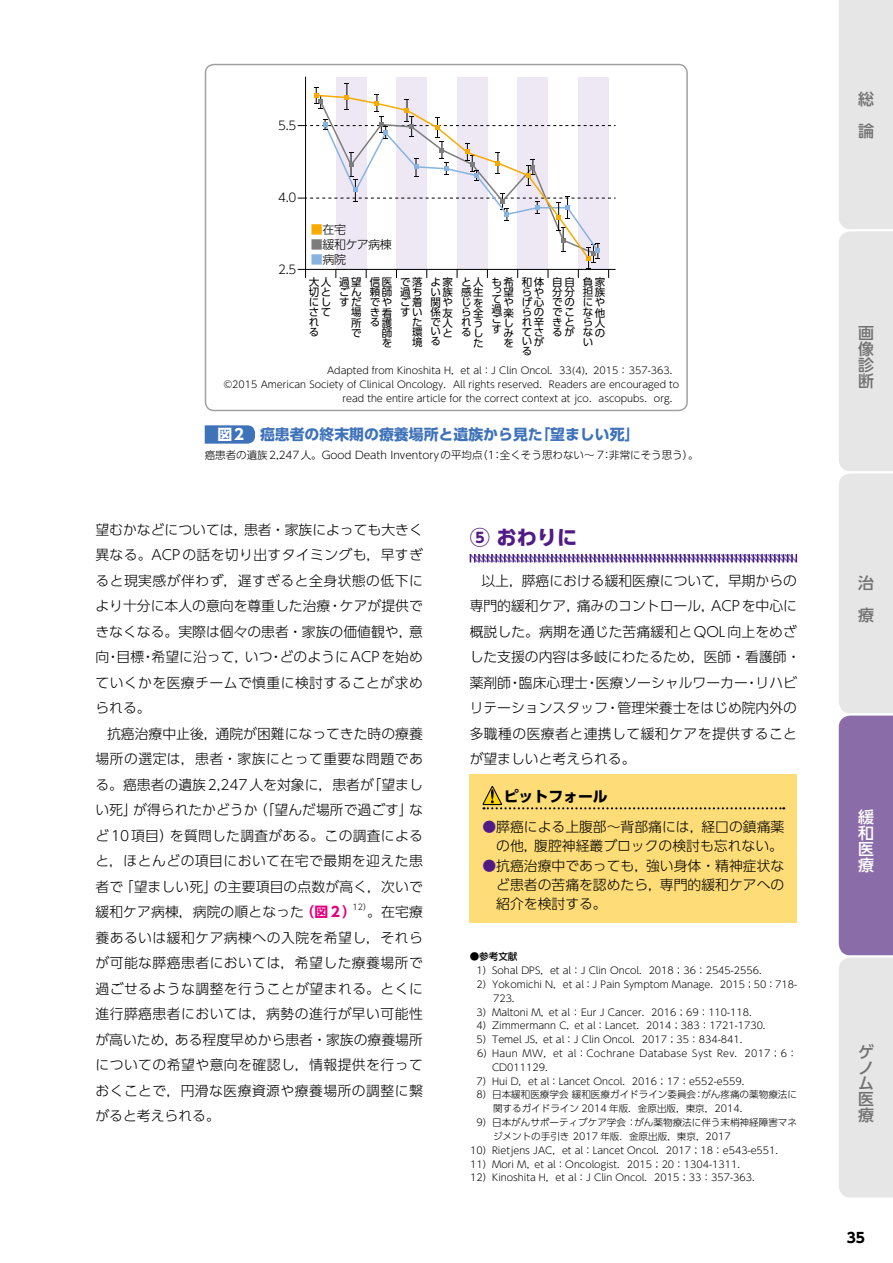
<style>
.page{position:relative;width:893px;height:1263px;background:#fff}
.page>*{position:absolute;margin:0;border:0;box-sizing:border-box;transform-origin:0 0}
.t1{font:700 20.25px "UD Shin Go Pr 6 N";color:#501b86}
.t2{font:500 15.9px/15.9px "UD Shin Go Pr 6 N";color:#727171}
.t3{font:500 15.9px/15.9px "UD Shin Go Pr 6 N";color:#fff;text-align:justify}
.t4{font:700 14.85px "UD Shin Go Pr 6 N";color:#3e72b9}
.t5{font:700 14.85px "UD Shin Go Pr 6 N";color:#000}
.t6{font:300 13.8px/25.5px "UD Shin Go Pr 6 N";color:#000;text-align:justify}
.t7{font:700 13.8px "UD Shin Go Pr 6 N";color:#000}
.t8{font:300 12px "UD Shin Go Pr 6 N";letter-spacing:-.025em;color:#000}
.t9{font:10.5px/9.9px "UD Shin Go Pr 6 N";color:#000}
.t10{font:300 10.5px "UD Shin Go Pr 6 N";color:#000}
.t11{font:300 9.6px/13.8px "UD Shin Go Pr 6 N";color:#000;text-align:right}
.t12{font:300 9.6px "UD Shin Go Pr 6 N";letter-spacing:.03em;color:#000}
.t13{font:500 9.6px "UD Shin Go Pr 6 N";color:#000}
.t14{font:300 8.1px "UD Shin Go Pr 6 N";color:#000}
.s1{color:#f7ab00}
.s2{color:#7d7d7d}
.s3{color:#86b3e0}
.s4{color:#fff}
.s5{font-weight:700;color:#e4007f}
.s6{color:#501b86}
</style>
<div class="page">
<svg style="left:838px;top:0;width:55px;height:1198px;background:#d4ceda"></svg>
<svg style="left:469px;top:554px;width:329px;height:9px"></svg>
<div style="left:470px;top:774px;width:327px;height:149px;background:#fedc77"></div>
<svg style="left:482px;top:786px;width:302px;height:23px"></svg>
<svg style="left:305px;top:76px;width:304px;height:7px"></svg>
<svg style="left:298px;top:83px;width:318px;height:195px"></svg>
<svg style="left:205px;top:425px;width:50px;height:19px"></svg>
<p class="t8" style="left:278px;top:116px;width:20px">5.5</p>
<p class="t8" style="left:278px;top:188px;width:20px">4.0</p>
<p class="t8" style="left:278px;top:259px;width:20px">2.5</p>
<p class="t8" style="left:311px;top:219px;width:37px"><span class="s1">■</span>在宅</p>
<p class="t8" style="left:311px;top:234px;width:83px"><span class="s2">■</span>緩和ケア病棟</p>
<p class="t8" style="left:311px;top:249px;width:37px"><span class="s3">■</span>病院</p>
<p class="t9" style="left:309px;top:277px;width:24px">大人切とにしさてれ<br>る</p>
<p class="t9" style="left:339px;top:277px;width:24px;text-align:right">過望ごんすだ場所で</p>
<p class="t9" style="left:370px;top:277px;width:24px;text-align:right">信医頼師でやき看る護師を</p>
<p class="t9" style="left:400px;top:277px;width:24px;text-align:right">で落過ちご着すいた環境</p>
<p class="t9" style="left:431px;top:277px;width:24px">よ家い族関や係友でい<br>る</p>
<p class="t9" style="left:443px;top:317px;width:12px">人と</p>
<p class="t9" style="left:503px;top:287px;width:12px;text-align:justify">望や楽しみを</p>
<p class="t9" style="left:522px;top:277px;width:24px;text-align:justify">和体らやげ心らのれ辛てさいがる</p>
<p class="t9" style="left:552px;top:277px;width:24px">自自分分でのでこきとるが</p>
<p class="t9" style="left:583px;top:277px;width:24px;text-align:justify">負家担族にやな他ら人なのい</p>
<p class="t9" style="left:461px;top:277px;width:24px;text-align:right">と人感生じをら全れうるした</p>
<p class="t9" style="left:491px;top:278px;width:24px;line-height:8.4px">も希っ<br>て</p>
<p class="t9" style="left:491px;top:303px;width:12px;text-align:justify">過ごす</p>
<p class="t11" style="left:224px;top:363px;width:457px">Adapted from Kinoshita H，et al：J Clin Oncol．33(4)，2015： 357-363．<br>©2015 American Society of Clinical Oncology．All rights reserved．Readers are encouraged to read the entire article for the correct context at jco．ascopubs．org．</p>
<p class="t4" style="left:217px;top:422px;width:423px"><span class="s4">図2</span> 癌患者の終末期の療養場所と遺族から見た「望ましい死」</p>
<p class="t10" style="left:205px;top:446px;width:495px">癌患者の遺族2,247人。Good Death Inventoryの平均点（1：全くそう思わない〜 7：非常にそう思う）。</p>
<p class="t6" style="left:95px;top:516px;width:329px">望むかなどについては，患者・家族によっても大きく異なる。ACPの話を切り出すタイミングも，早すぎると現実感が伴わず，遅すぎると全身状態の低下により十分に本人の意向を尊重した治療・ケアが提供できなくなる。実際は個々の患者・家族の価値観や，意向・目標・希望に沿って，いつ・どのようにACPを始めていくかを医療チームで慎重に検討することが求められる。</p>
<p class="t6" style="left:95px;top:720px;width:329px;text-indent:12px">抗癌治療中止後，通院が困難になってきた時の療養場所の選定は，患者・家族にとって重要な問題である。癌患者の遺族2,247人を対象に，患者が「望ましい死」が得られたかどうか（「望んだ場所で過ごす」など10項目）を質問した調査がある。この調査によると，ほとんどの項目において在宅で最期を迎えた患者で「望ましい死」の主要項目の点数が高く，次いで緩和ケア病棟，病院の順となった<span class="s5">（図２）</span></p>
<p class="t14" style="left:353px;top:901px;width:20px">12）</p>
<p class="t6" style="left:95px;top:899px;width:329px;text-indent:272px">。在宅療養あるいは緩和ケア病棟への入院を希望し，それらが可能な膵癌患者においては，希望した療養場所で過ごせるような調整を行うことが望まれる。とくに進行膵癌患者においては，病勢の進行が早い可能性が高いため，ある程度早めから患者・家族の療養場所についての希望や意向を確認し，情報提供を行っておくことで，円滑な医療資源や療養場所の調整に繋がると考えられる。</p>
<h1 class="t1" style="left:470px;top:520px;width:109px">⑤ おわりに</h1>
<p class="t6" style="left:470px;top:567px;width:332px;text-align:left;text-indent:12px">以上，膵癌における緩和医療について，早期からの専門的緩和ケア，痛みのコントロール，ACPを中心に概説した。病期を通じた苦痛緩和とQOL向上をめざした支援の内容は多岐にわたるため，医師・看護師・薬剤師・臨床心理士・医療ソーシャルワーカー・リハビリテーションスタッフ・管理栄養士をはじめ院内外の多職種の医療者と連携して緩和ケアを提供することが望ましいと考えられる。</p>
<p class="t5" style="left:504px;top:784px;width:106px">ピットフォール</p>
<p class="t6" style="left:482px;top:817px;width:303px;line-height:19.2px;text-align:right"><span class="s6">●</span>膵癌による上腹部～背部痛には，経口の鎮痛薬の他，腹腔神経叢ブロックの検討も忘れない。</p>
<p class="t6" style="left:496px;top:855px;width:290px;line-height:19.2px;text-indent:-14px"><span class="s6">●</span>抗癌治療中であっても，強い身体・精神症状など患者の苦痛を認めたら，専門的緩和ケアへの紹介を検討する。</p>
<p class="t13" style="left:470px;top:949px;width:49px">●参考文献</p>
<p class="t11" style="left:477px;top:963px;width:294px">1）Sohal DPS，et al：J Clin Oncol．2018；36：2545-2556．</p>
<p class="t11" style="left:477px;top:977px;width:322px">2）Yokomichi N，et al：J Pain Symptom Manage．2015；50：718-</p>
<p class="t11" style="left:493px;top:991px;width:30px">723．</p>
<p class="t11" style="left:477px;top:1005px;width:284px">3）Maltoni M，et al ： Eur J Cancer．2016；69：110-118．</p>
<p class="t11" style="left:477px;top:1018px;width:297px">4）Zimmermann C，et al：Lancet．2014；383：1721-1730．</p>
<p class="t11" style="left:476px;top:1032px;width:274px">5）Temel JS，et al：J Clin Oncol．2017；35：834-841．</p>
<p class="t12" style="left:477px;top:1045px;width:321px">6）Haun MW，et al：Cochrane Database Syst Rev．2017；6：</p>
<p class="t11" style="left:492px;top:1060px;width:64px">CD011129．</p>
<p class="t11" style="left:476px;top:1074px;width:276px">7）Hui D，et al：Lancet Oncol．2016；17：e552-e559．</p>
<p class="t11" style="left:476px;top:1087px;width:322px">8）日本緩和医療学会 緩和医療ガイドライン委員会：がん疼痛の薬物療法に</p>
<p class="t11" style="left:493px;top:1101px;width:258px">関するガイドライン 2014 年版．金原出版，東京，2014．</p>
<p class="t11" style="left:476px;top:1115px;width:322px">9）日本がんサポーティブケア学会 ：がん薬物療法に伴う末梢神経障害マネ</p>
<p class="t11" style="left:493px;top:1129px;width:239px">ジメントの手引き 2017 年版．金原出版，東京，2017</p>
<p class="t11" style="left:470px;top:1143px;width:316px">10）Rietjens JAC，et al：Lancet Oncol．2017；18：e543-e551．</p>
<p class="t11" style="left:470px;top:1157px;width:278px">11）Mori M，et al：Oncologist．2015；20：1304-1311．</p>
<p class="t11" style="left:470px;top:1170px;width:293px">12）Kinoshita H，et al：J Clin Oncol．2015；33：357-363．</p>
<p class="t2" style="left:858px;top:83px;width:17px;line-height:32px">総論</p>
<p class="t2" style="left:858px;top:325px;width:17px;text-align:justify">画像診断</p>
<p class="t2" style="left:858px;top:567px;width:17px;line-height:32px">治療</p>
<p class="t3" style="left:858px;top:809px;width:17px">緩和医療</p>
<p class="t2" style="left:858px;top:1043px;width:17px;text-align:justify">ゲノム医療</p>
<p class="t7" style="left:847px;top:1227px;width:20px">35</p>
</div>
